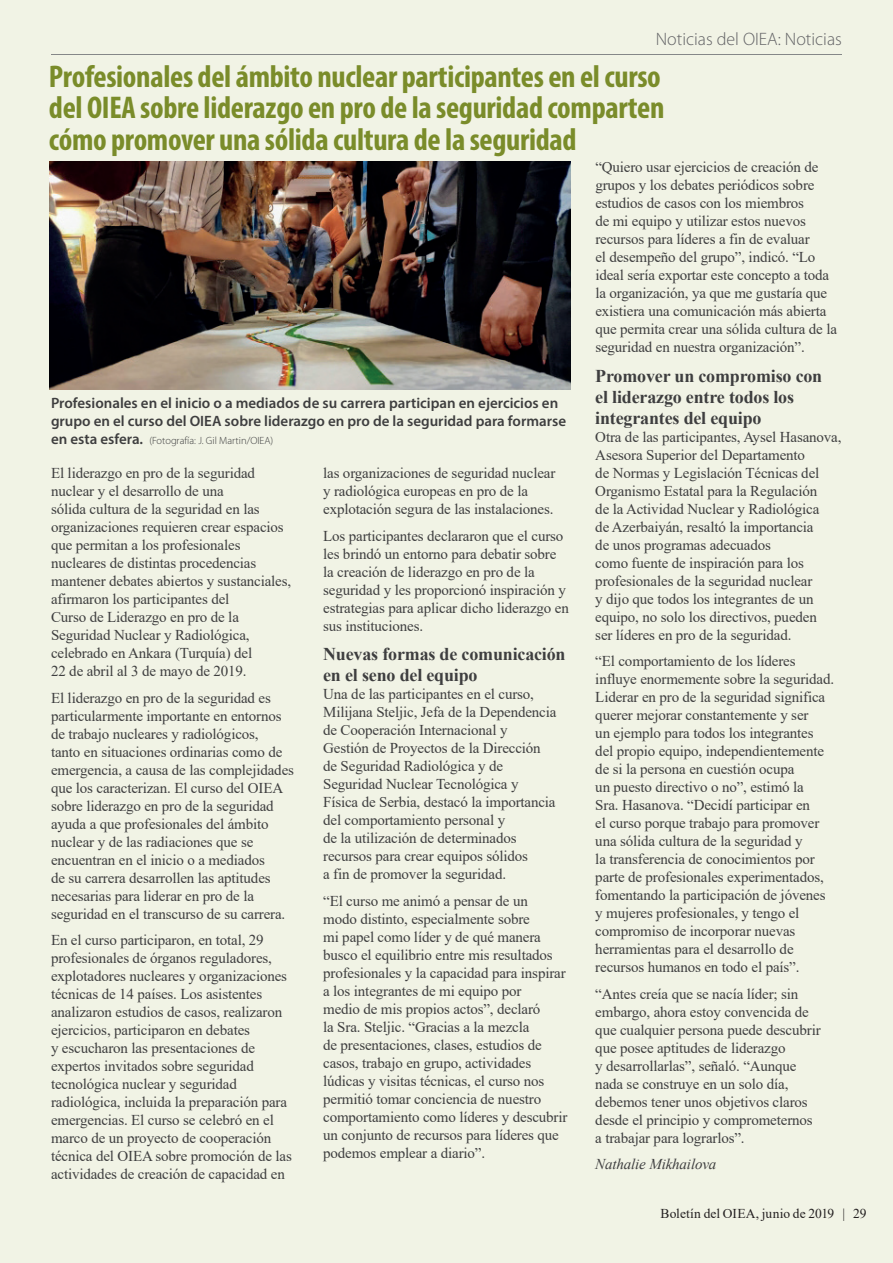
<style>
.page{position:relative;width:893px;height:1263px;background:#fff}
.page>*{position:absolute;margin:0;border:0;box-sizing:border-box;transform-origin:0 0}
.t1{font:700 condensed 31.5px/31.5px "Myriad Pro";letter-spacing:-.01em;color:#7a8c2a;text-align:justify}
.t2{font:700 18px/21px "Times New Roman";letter-spacing:-.01em;color:#3e3e3f}
.t3{font:300 18px "Myriad Pro";color:#636366}
.t4{font:15px/18px "Times New Roman";letter-spacing:-.01em;color:#3e3e3f}
.t5{font:600 15px/18px "Myriad Pro";color:#3e3e3f}
.t6{font:italic 15px "Times New Roman";letter-spacing:-.01em;color:#3e3e3f}
.t7{font:13.5px "Times New Roman";letter-spacing:.005em;color:#231f20}
.t8{font:300 10.5px "Myriad Pro";color:#3e3e3f}
.s1{font-weight:600;font-size:15px}
</style>
<div class="page">
<div style="left:1px;top:0;width:892px;height:1263px;background:#f1f3e5"></div>
<hr style="left:51px;top:54px;width:791px;height:1px;background:#858788">
<img style="left:50px;top:162px;width:521px;height:228px">
<p class="t3" style="left:656px;top:28px;width:188px">Noticias del OIEA: Noticias</p>
<h1 class="t1" style="left:49px;top:60px;width:617px">Profesionales del ámbito nuclear participantes en el curso del OIEA sobre liderazgo en pro de la seguridad comparten cómo promover una sólida cultura de la seguridad</h1>
<p class="t5" style="left:51px;top:394px;width:517px">Profesionales en el inicio o a mediados de su carrera participan en ejercicios en grupo en el curso del OIEA sobre liderazgo en pro de la seguridad para formarse</p>
<p class="t8" style="left:51px;top:434px;width:224px"><span class="s1">en esta esfera.</span> (Fotografía: J. Gil Martin/OIEA)</p>
<p class="t4" style="left:323px;top:464px;width:234px">las organizaciones de seguridad nuclear y radiológica europeas en pro de la explotación segura de las instalaciones.</p>
<p class="t4" style="left:323px;top:526px;width:247px">Los participantes declararon que el curso les brindó un entorno para debatir sobre la creación de liderazgo en pro de la seguridad y les proporcionó inspiración y estrategias para aplicar dicho liderazgo en sus instituciones.</p>
<p class="t2" style="left:323px;top:643px;width:244px">Nuevas formas de comunicación en el seno del equipo</p>
<p class="t4" style="left:323px;top:685px;width:235px">Una de las participantes en el curso, Milijana Steljic, Jefa de la Dependencia de Cooperación Internacional y Gestión de Proyectos de la Dirección de Seguridad Radiológica y de Seguridad Nuclear Tecnológica y Física de Serbia, destacó la importancia del comportamiento personal y<br>de la utilización de determinados recursos para crear equipos sólidos<br>a fin de promover la seguridad.</p>
<p class="t4" style="left:323px;top:891px;width:246px">“El curso me animó a pensar de un<br>modo distinto, especialmente sobre<br>mi papel como líder y de qué manera busco el equilibrio entre mis resultados profesionales y la capacidad para inspirar a los integrantes de mi equipo por<br>medio de mis propios actos”, declaró<br>la Sra. Steljic. “Gracias a la mezcla<br>de presentaciones, clases, estudios de casos, trabajo en grupo, actividades lúdicas y visitas técnicas, el curso nos permitió tomar conciencia de nuestro comportamiento como líderes y descubrir un conjunto de recursos para líderes que podemos emplear a diario”.</p>
<p class="t4" style="left:51px;top:464px;width:242px">El liderazgo en pro de la seguridad nuclear y el desarrollo de una<br>sólida cultura de la seguridad en las organizaciones requieren crear espacios que permitan a los profesionales nucleares de distintas procedencias mantener debates abiertos y sustanciales, afirmaron los participantes del<br>Curso de Liderazgo en pro de la Seguridad Nuclear y Radiológica, celebrado en Ankara (Turquía) del<br>22 de abril al 3 de mayo de 2019.</p>
<p class="t4" style="left:51px;top:688px;width:244px">El liderazgo en pro de la seguridad es particularmente importante en entornos de trabajo nucleares y radiológicos,<br>tanto en situaciones ordinarias como de emergencia, a causa de las complejidades que los caracterizan. El curso del OIEA sobre liderazgo en pro de la seguridad ayuda a que profesionales del ámbito nuclear y de las radiaciones que se encuentran en el inicio o a mediados<br>de su carrera desarrollen las aptitudes necesarias para liderar en pro de la seguridad en el transcurso de su carrera.</p>
<p class="t4" style="left:51px;top:931px;width:242px">En el curso participaron, en total, 29 profesionales de órganos reguladores, explotadores nucleares y organizaciones técnicas de 14 países. Los asistentes analizaron estudios de casos, realizaron ejercicios, participaron en debates<br>y escucharon las presentaciones de expertos invitados sobre seguridad tecnológica nuclear y seguridad radiológica, incluida la preparación para emergencias. El curso se celebró en el marco de un proyecto de cooperación técnica del OIEA sobre promoción de las actividades de creación de capacidad en</p>
<p class="t4" style="left:595px;top:157px;width:243px">“Quiero usar ejercicios de creación de grupos y los debates periódicos sobre estudios de casos con los miembros<br>de mi equipo y utilizar estos nuevos recursos para líderes a fin de evaluar<br>el desempeño del grupo”, indicó. “Lo ideal sería exportar este concepto a toda la organización, ya que me gustaría que existiera una comunicación más abierta que permita crear una sólida cultura de la seguridad en nuestra organización”.</p>
<p class="t2" style="left:595px;top:364px;width:228px">Promover un compromiso con el liderazgo entre todos los integrantes del equipo</p>
<p class="t4" style="left:595px;top:427px;width:248px">Otra de las participantes, Aysel Hasanova, Asesora Superior del Departamento<br>de Normas y Legislación Técnicas del Organismo Estatal para la Regulación<br>de la Actividad Nuclear y Radiológica<br>de Azerbaiyán, resaltó la importancia<br>de unos programas adecuados<br>como fuente de inspiración para los profesionales de la seguridad nuclear<br>y dijo que todos los integrantes de un equipo, no solo los directivos, pueden<br>ser líderes en pro de la seguridad.</p>
<p class="t4" style="left:595px;top:651px;width:240px">“El comportamiento de los líderes influye enormemente sobre la seguridad.<br>Liderar en pro de la seguridad significa querer mejorar constantemente y ser<br>un ejemplo para todos los integrantes del propio equipo, independientemente de si la persona en cuestión ocupa<br>un puesto directivo o no”, estimó la<br>Sra. Hasanova. “Decidí participar en<br>el curso porque trabajo para promover una sólida cultura de la seguridad y<br>la transferencia de conocimientos por parte de profesionales experimentados, fomentando la participación de jóvenes y mujeres profesionales, y tengo el compromiso de incorporar nuevas herramientas para el desarrollo de recursos humanos en todo el país”.</p>
<p class="t4" style="left:595px;top:984px;width:227px">“Antes creía que se nacía líder; sin embargo, ahora estoy convencida de que cualquier persona puede descubrir que posee aptitudes de liderazgo<br>y desarrollarlas”, señaló. “Aunque nada se construye en un solo día, debemos tener unos objetivos claros desde el principio y comprometernos a trabajar para lograrlos”.</p>
<p class="t6" style="left:595px;top:1154px;width:123px">Nathalie Mikhailova</p>
<p class="t7" style="left:661px;top:1204px;width:207px">Boletín del OIEA, junio de 2019 | 29</p>
</div>
